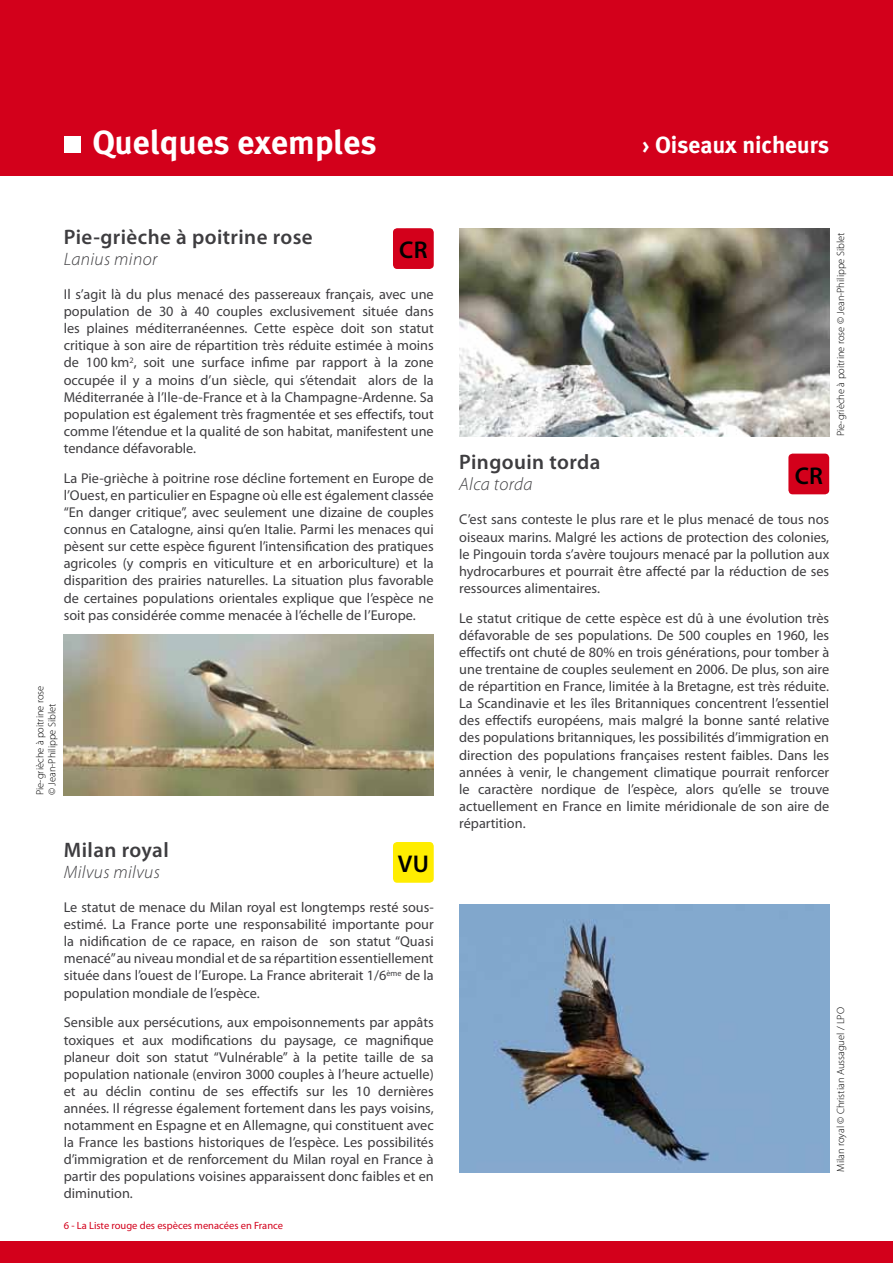
<style>
.page{position:relative;width:893px;height:1263px;background:#fff}
.page>*{position:absolute;margin:0;border:0;box-sizing:border-box;transform-origin:0 0}
.t1{font:700 33.75px "Meta Plus";color:#fff}
.t2{font:600 24.3px "Myriad Pro";color:#000}
.t3{font:700 23.55px "Meta Plus";color:#fff}
.t4{font:600 21px "Myriad Pro";letter-spacing:.02em;color:#3e3d40}
.t5{font:italic 300 18px "Myriad Pro";letter-spacing:.02em;color:#3e3d40}
.t6{font:14.25px/17.1px "Myriad Pro";color:#3e3d40;text-align:justify}
.t7{font:300 10.5px/12px "Myriad Pro";color:#000}
.t8{font:10.5px "Myriad Pro";color:#d3001b}
</style>
<div class="page">
<div style="left:0;top:0;width:893px;height:176px;background:#d3001b"></div>
<div style="left:0;top:1241px;width:893px;height:22px;background:#d3001b"></div>
<img style="left:64px;top:635px;width:370px;height:160px">
<img style="left:459px;top:904px;width:370px;height:269px">
<img style="left:459px;top:228px;width:370px;height:209px">
<div style="left:64px;top:136px;width:16px;height:17px;background:#fff"></div>
<div style="left:393px;top:228px;width:41px;height:41px;background:#d3001b;border-radius:4px"></div>
<div style="left:788px;top:454px;width:41px;height:40px;background:#d3001b;border-radius:4px"></div>
<div style="left:393px;top:842px;width:41px;height:41px;background:#ffed00;border-radius:4px"></div>
<h1 class="t1" style="left:92px;top:123px;width:286px">Quelques exemples</h1>
<h3 class="t3" style="left:642px;top:131px;width:188px">› Oiseaux nicheurs</h3>
<h3 class="t4" style="left:64px;top:224px;width:250px">Pie-grièche à poitrine rose</h3>
<p class="t5" style="left:64px;top:248px;width:95px">Lanius minor</p>
<p class="t6" style="left:64px;top:285px;width:371px">Il s’agit là du plus menacé des passereaux français, avec une population de 30 à 40 couples exclusivement située dans les plaines méditerranéennes. Cette espèce doit son statut critique à son aire de répartition très réduite estimée à moins de 100 km<sup>2</sup>, soit une surface infime par rapport à la zone occupée il y a moins d’un siècle, qui s’étendait alors de la Méditerranée à l’Ile-de-France et à la Champagne-Ardenne. Sa population est également très fragmentée et ses effectifs, tout comme l’étendue et la qualité de son habitat, manifestent une tendance défavorable.</p>
<p class="t6" style="left:64px;top:469px;width:371px">La Pie-grièche à poitrine rose décline fortement en Europe de l’Ouest, en particulier en Espagne où elle est également classée “En danger critique”, avec seulement une dizaine de couples connus en Catalogne, ainsi qu’en Italie. Parmi les menaces qui pèsent sur cette espèce figurent l’intensification des pratiques agricoles (y compris en viticulture et en arboriculture) et la disparition des prairies naturelles. La situation plus favorable de certaines populations orientales explique que l’espèce ne soit pas considérée comme menacée à l’échelle de l’Europe.</p>
<h2 class="t2" style="left:399px;top:234px;width:30px">CR</h2>
<p class="t7" style="left:34px;top:795px;width:111px;rotate:-90deg">Pie-grièche à poitrine rose © Jean-Philippe Siblet</p>
<h3 class="t4" style="left:64px;top:836px;width:106px">Milan royal</h3>
<p class="t5" style="left:64px;top:861px;width:98px">Milvus milvus</p>
<p class="t6" style="left:64px;top:898px;width:371px">Le statut de menace du Milan royal est longtemps resté sous&shy;estimé. La France porte une responsabilité importante pour la nidification de ce rapace, en raison de son statut “Quasi menacé” au niveau mondial et de sa répartition essentiellement située dans l’ouest de l’Europe. La France abriterait 1/6<sup>ème</sup> de la population mondiale de l’espèce.</p>
<p class="t6" style="left:64px;top:1014px;width:371px">Sensible aux persécutions, aux empoisonnements par appâts toxiques et aux modifications du paysage, ce magnifique planeur doit son statut “Vulnérable” à la petite taille de sa population nationale (environ 3000 couples à l’heure actuelle) et au déclin continu de ses effectifs sur les 10 dernières années. Il régresse également fortement dans les pays voisins, notamment en Espagne et en Allemagne, qui constituent avec la France les bastions historiques de l’espèce. Les possibilités d’immigration et de renforcement du Milan royal en France à partir des populations voisines apparaissent donc faibles et en diminution.</p>
<h2 class="t2" style="left:398px;top:848px;width:33px">VU</h2>
<p class="t8" style="left:64px;top:1219px;width:221px">6 - La Liste rouge des espèces menacées en France</p>
<p class="t7" style="left:834px;top:436px;width:205px;rotate:-90deg">Pie-grièche à poitrine rose © Jean-Philippe Siblet</p>
<h3 class="t4" style="left:459px;top:449px;width:143px">Pingouin torda</h3>
<p class="t5" style="left:459px;top:473px;width:75px">Alca torda</p>
<p class="t6" style="left:459px;top:511px;width:371px">C’est sans conteste le plus rare et le plus menacé de tous nos oiseaux marins. Malgré les actions de protection des colonies, le Pingouin torda s’avère toujours menacé par la pollution aux hydrocarbures et pourrait être affecté par la réduction de ses ressources alimentaires.</p>
<p class="t6" style="left:459px;top:609px;width:371px">Le statut critique de cette espèce est dû à une évolution très défavorable de ses populations. De 500 couples en 1960, les effectifs ont chuté de 80% en trois générations, pour tomber à une trentaine de couples seulement en 2006. De plus, son aire de répartition en France, limitée à la Bretagne, est très réduite.<br>La Scandinavie et les îles Britanniques concentrent l’essentiel des effectifs européens, mais malgré la bonne santé relative des populations britanniques, les possibilités d’immigration en direction des populations françaises restent faibles. Dans les années à venir, le changement climatique pourrait renforcer le caractère nordique de l’espèce, alors qu’elle se trouve actuellement en France en limite méridionale de son aire de répartition.</p>
<h2 class="t2" style="left:795px;top:460px;width:30px">CR</h2>
<p class="t7" style="left:834px;top:1172px;width:166px;rotate:-90deg">Milan royal © Christian Aussaguel / LPO</p>
</div>
